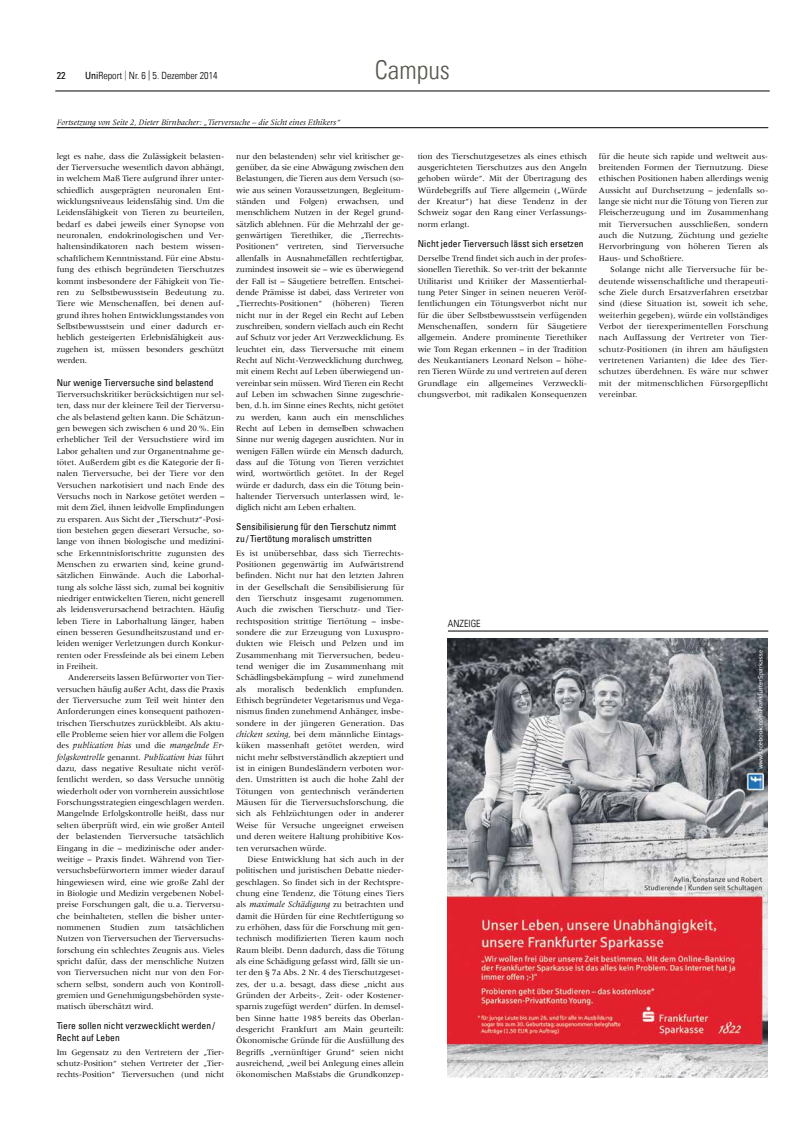
<style>
.page{position:relative;width:808px;height:1134px;background:#fff}
.page>*{position:absolute;margin:0;border:0;box-sizing:border-box;transform-origin:0 0}
.t1{font:26px "Univers Com 47 Light Cond";color:#58584f}
.t2{font:10px "Univers Com 47 Light Cond";color:#000}
.t3{font:condensed 10px "Univers Com 57";color:#000}
.t4{font:condensed 9.5px/11.4px "Univers Com 57";letter-spacing:.01em;color:#000}
.t5{font:italic 9px/11.3px "Meridien Com";color:#000}
.t6{font:8.5px/11.3px "Meridien";color:#000;text-align:justify}
.t7{font:italic 8.5px "Meridien Com";color:#000}
.s1{font-family:"Univers Com 57";font-stretch:condensed}
.s2{color:#58584f}
.s3{font-family:"Meridien";font-style:normal;font-size:8.5px}
.s4{font-family:"Meridien Com";font-style:italic;font-size:9px}
</style>
<div class="page">
<hr style="left:55px;top:91px;width:715px;height:1px;background:#000">
<hr style="left:57px;top:128px;width:711px;height:1px;background:#000">
<img style="left:447px;top:638px;width:321px;height:439px">
<hr style="left:448px;top:631px;width:320px;height:1px;background:#000">
<p class="t3" style="left:57px;top:69px;width:10px">22</p>
<p class="t2" style="left:85px;top:70px;width:134px"><span class="s1">Uni</span>Report <span class="s2">|</span> Nr. 6 | 5. Dezember 2014</p>
<h1 class="t1" style="left:375px;top:55px;width:77px">Campus</h1>
<p class="t7" style="left:57px;top:117px;width:285px">Fortsetzung von Seite 2, Dieter Birnbacher: „Tierversuche – die Sicht eines Ethikers“</p>
<p class="t6" style="left:57px;top:150px;width:169px;text-align:left">legt es nahe, dass die Zulässigkeit belasten&shy;der Tierversuche wesentlich davon abhängt, in welchem Maß Tiere aufgrund ihrer unter&shy;schiedlich ausgeprägten neuronalen Ent&shy;wicklungsniveaus leidensfähig sind. Um die Leidensfähigkeit von Tieren zu beurteilen, bedarf es dabei jeweils einer Synopse von neuronalen, endokrinologischen und Ver&shy;haltensindikatoren nach bestem wissen&shy;schaftlichem Kenntnisstand. Für eine Abstu&shy;fung des ethisch begründeten Tierschutzes kommt insbesondere der Fähigkeit von Tie&shy;ren zu Selbstbewusstsein Bedeutung zu.<br>Tiere wie Menschenaffen, bei denen auf&shy;grund ihres hohen Entwicklungsstandes von Selbstbewusstsein und einer dadurch er&shy;heblich gesteigerten Erlebnisfähigkeit aus&shy;zugehen ist, müssen besonders geschützt werden.</p>
<p class="t4" style="left:57px;top:376px;width:159px">Nur wenige Tierversuche sind belastend</p>
<p class="t6" style="left:57px;top:388px;width:169px">Tierversuchskritiker berücksichtigen nur sel&shy;ten, dass nur der kleinere Teil der Tierversu&shy;che als belastend gelten kann. Die Schätzun&shy;gen bewegen sich zwischen 6 und 20%. Ein erheblicher Teil der Versuchstiere wird im Labor gehalten und zur Organentnahme ge&shy;tötet. Außerdem gibt es die Kategorie der fi&shy;nalen Tierversuche, bei der Tiere vor den Versuchen narkotisiert und nach Ende des Versuchs noch in Narkose getötet werden – mit dem Ziel, ihnen leidvolle Empfindungen zu ersparen. Aus Sicht der „Tierschutz“-Posi&shy;tion bestehen gegen dieserart Versuche, so&shy;lange von ihnen biologische und medizini&shy;sche Erkenntnisfortschritte zugunsten des Menschen zu erwarten sind, keine grund&shy;sätzlichen Einwände. Auch die Laborhal&shy;tung als solche lässt sich, zumal bei kognitiv niedriger entwickelten Tieren, nicht generell als leidensverursachend betrachten. Häufig leben Tiere in Laborhaltung länger, haben einen besseren Gesundheitszustand und er&shy;leiden weniger Verletzungen durch Konkur&shy;renten oder Fressfeinde als bei einem Leben in Freiheit.</p>
<p class="t6" style="left:57px;top:672px;width:169px;text-indent:11px">Andererseits lassen Befürworter von Tier&shy;versuchen häufig außer Acht, dass die Praxis der Tierversuche zum Teil weit hinter den Anforderungen eines konsequent pathozen&shy;trischen Tierschutzes zurückbleibt. Als aktu&shy;elle Probleme seien hier vor allem die Folgen</p>
<p class="t5" style="left:57px;top:740px;width:169px"><span class="s3">des</span> publication bias <span class="s3">und die</span> mangelnde Er&shy;folgskontrolle <span class="s3">genannt.</span> Publication bias <span class="s3">führt</span></p>
<p class="t6" style="left:57px;top:763px;width:169px;text-align:left">dazu, dass negative Resultate nicht veröf&shy;fentlicht werden, so dass Versuche unnötig wiederholt oder von vornherein aussichtlose Forschungsstrategien eingeschlagen werden.<br>Mangelnde Erfolgskontrolle heißt, dass nur selten überprüft wird, ein wie großer Anteil der belastenden Tierversuche tatsächlich Eingang in die – medizinische oder ander&shy;weitige – Praxis findet. Während von Tier&shy;versuchsbefürwortern immer wieder darauf hingewiesen wird, eine wie große Zahl der in Biologie und Medizin vergebenen Nobel&shy;preise Forschungen galt, die u. a. Tierversu&shy;che beinhalteten, stellen die bisher unter&shy;nommenen Studien zum tatsächlichen Nutzen von Tierversuchen der Tierversuchs&shy;forschung ein schlechtes Zeugnis aus. Vieles spricht dafür, dass der menschliche Nutzen von Tierversuchen nicht nur von den For&shy;schern selbst, sondern auch von Kontroll&shy;gremien und Genehmigungsbehörden syste&shy;matisch überschätzt wird.</p>
<p class="t4" style="left:57px;top:1020px;width:160px">Tiere sollen nicht verzwecklicht werden /<br>Recht auf Leben</p>
<p class="t6" style="left:57px;top:1046px;width:169px">Im Gegensatz zu den Vertretern der „Tier&shy;schutz-Position“ stehen Vertreter der „Tier&shy;rechts-Position“ Tierversuchen (und nicht</p>
<p class="t6" style="left:236px;top:150px;width:169px">nur den belastenden) sehr viel kritischer ge&shy;genüber, da sie eine Abwägung zwischen den Belastungen, die Tieren aus dem Versuch (so&shy;wie aus seinen Voraussetzungen, Begleitum&shy;ständen und Folgen) erwachsen, und menschlichem Nutzen in der Regel grund&shy;sätzlich ablehnen. Für die Mehrzahl der ge&shy;genwärtigen Tierethiker, die „Tierrechts-Positionen“ vertreten, sind Tierversuche allenfalls in Ausnahmefällen rechtfertigbar, zumindest insoweit sie – wie es überwiegend der Fall ist – Säugetiere betreffen. Entschei&shy;dende Prämisse ist dabei, dass Vertreter von „Tierrechts-Positionen“ (höheren) Tieren nicht nur in der Regel ein Recht auf Leben zuschreiben, sondern vielfach auch ein Recht auf Schutz vor jeder Art Verzwecklichung. Es leuchtet ein, dass Tierversuche mit einem Recht auf Nicht-Verzwecklichung durchweg, mit einem Recht auf Leben überwiegend un&shy;vereinbar sein müssen. Wird Tieren ein Recht auf Leben im schwachen Sinne zugeschrie&shy;ben, d.h. im Sinne eines Rechts, nicht getötet zu werden, kann auch ein menschliches Recht auf Leben in demselben schwachen Sinne nur wenig dagegen ausrichten. Nur in wenigen Fällen würde ein Mensch dadurch, dass auf die Tötung von Tieren verzichtet wird, wortwörtlich getötet. In der Regel würde er dadurch, dass ein die Tötung bein&shy;haltender Tierversuch unterlassen wird, le&shy;diglich nicht am Leben erhalten.</p>
<p class="t4" style="left:236px;top:521px;width:161px">Sensibilisierung für den Tierschutz nimmt zu / Tiertötung moralisch umstritten</p>
<p class="t6" style="left:236px;top:547px;width:169px">Es ist unübersehbar, dass sich Tierrechts-Positionen gegenwärtig im Aufwärtstrend befinden. Nicht nur hat den letzten Jahren in der Gesellschaft die Sensibilisierung für den Tierschutz insgesamt zugenommen.<br>Auch die zwischen Tierschutz- und Tier&shy;rechtsposition strittige Tiertötung – insbe&shy;sondere die zur Erzeugung von Luxuspro&shy;dukten wie Fleisch und Pelzen und im Zusammenhang mit Tierversuchen, bedeu&shy;tend weniger die im Zusammenhang mit Schädlingsbekämpfung – wird zunehmend als</p>
<p class="t6" style="left:236px;top:683px;width:169px;text-indent:122px">empfunden.<br>Ethisch begründeter Vegetarismus und Vega&shy;nismus finden zunehmend Anhänger, insbe&shy;sondere in der jüngeren Generation. Das <span class="s4">chicken sexing</span>, bei dem männliche Eintags&shy;küken massenhaft getötet werden, wird nicht mehr selbstverständlich akzeptiert und ist in einigen Bundesländern verboten wor&shy;den. Umstritten ist auch die hohe Zahl der Tötungen von gentechnisch veränderten Mäusen für die Tierversuchsforschung, die sich als Fehlzüchtungen oder in anderer Weise für Versuche ungeeignet erweisen und deren weitere Haltung prohibitive Kos&shy;ten verursachen würde.</p>
<p class="t6" style="left:236px;top:853px;width:169px;text-indent:11px">Diese Entwicklung hat sich auch in der politischen und juristischen Debatte nieder&shy;geschlagen. So findet sich in der Rechtspre&shy;chung eine Tendenz, die Tötung eines Tiers als <span class="s4">maximale Schädigung</span> zu betrachten und damit die Hürden für eine Rechtfertigung so zu erhöhen, dass für die Forschung mit gen&shy;technisch modifizierten Tieren kaum noch Raum bleibt. Denn dadurch, dass die Tötung als eine Schädigung gefasst wird, fällt sie un&shy;ter den § 7a Abs. 2 Nr. 4 des Tierschutzgeset&shy;zes, der u. a. besagt, dass diese „nicht aus Gründen der Arbeits-, Zeit- oder Kostener&shy;sparnis zugefügt werden“ dürfen. In demsel&shy;ben Sinne hatte 1985 bereits das Oberlan&shy;desgericht Frankfurt am Main geurteilt:<br>Ökonomische Gründe für die Ausfüllung des Begriffs „vernünftiger Grund“ seien nicht ausreichend, „weil bei Anlegung eines allein ökonomischen Maßstabs die Grundkonzep-</p>
<p class="t6" style="left:257px;top:683px;width:38px">moralisch</p>
<p class="t6" style="left:305px;top:683px;width:43px">bedenklich</p>
<p class="t6" style="left:418px;top:150px;width:171px">tion des Tierschutzgesetzes als eines ethisch ausgerichteten Tierschutzes aus den Angeln gehoben würde“. Mit der Übertragung des Würdebegriffs auf Tiere allgemein („Würde der Kreatur“) hat diese Tendenz in der Schweiz sogar den Rang einer Verfassungs&shy;norm erlangt.</p>
<p class="t4" style="left:418px;top:237px;width:167px">Nicht jeder Tierversuch lässt sich ersetzen</p>
<p class="t6" style="left:418px;top:252px;width:171px">Derselbe Trend findet sich auch in der profes&shy;sionellen Tierethik. So ver-tritt der bekannte Utilitarist und Kritiker der Massentierhal&shy;tung Peter Singer in seinen neueren Veröf&shy;fentlichungen ein Tötungsverbot nicht nur für die über Selbstbewusstsein verfügenden Menschenaffen, sondern für Säugetiere allgemein. Andere prominente Tierethiker wie Tom Regan erkennen – in der Tradition des Neukantianers Leonard Nelson – höhe&shy;ren Tieren Würde zu und vertreten auf deren Grundlage ein allgemeines Verzweckli&shy;chungsverbot, mit radikalen Konsequenzen</p>
<p class="t6" style="left:599px;top:150px;width:171px">für die heute sich rapide und weltweit aus&shy;breitenden Formen der Tiernutzung. Diese ethischen Positionen haben allerdings wenig Aussicht auf Durchsetzung – jedenfalls so&shy;lange sie nicht nur die Tötung von Tieren zur Fleischerzeugung und im Zusammenhang mit Tierversuchen ausschließen, sondern auch die Nutzung, Züchtung und gezielte Hervorbringung von höheren Tieren als Haus- und Schoßtiere.</p>
<p class="t6" style="left:599px;top:264px;width:171px;text-indent:11px">Solange nicht alle Tierversuche für be&shy;deutende wissenschaftliche und therapeuti&shy;sche Ziele durch Ersatzverfahren ersetzbar sind (diese Situation ist, soweit ich sehe, weiterhin gegeben), würde ein vollständiges Verbot der tierexperimentellen Forschung nach Auffassung der Vertreter von Tier&shy;schutz- Positionen (in ihren am häufigsten vertretenen Varianten) die Idee des Tier&shy;schutzes überdehnen. Es wäre nur schwer mit der mitmenschlichen Fürsorgepflicht vereinbar.</p>
<p class="t2" style="left:448px;top:617px;width:11px">Anzeige</p>
</div>
